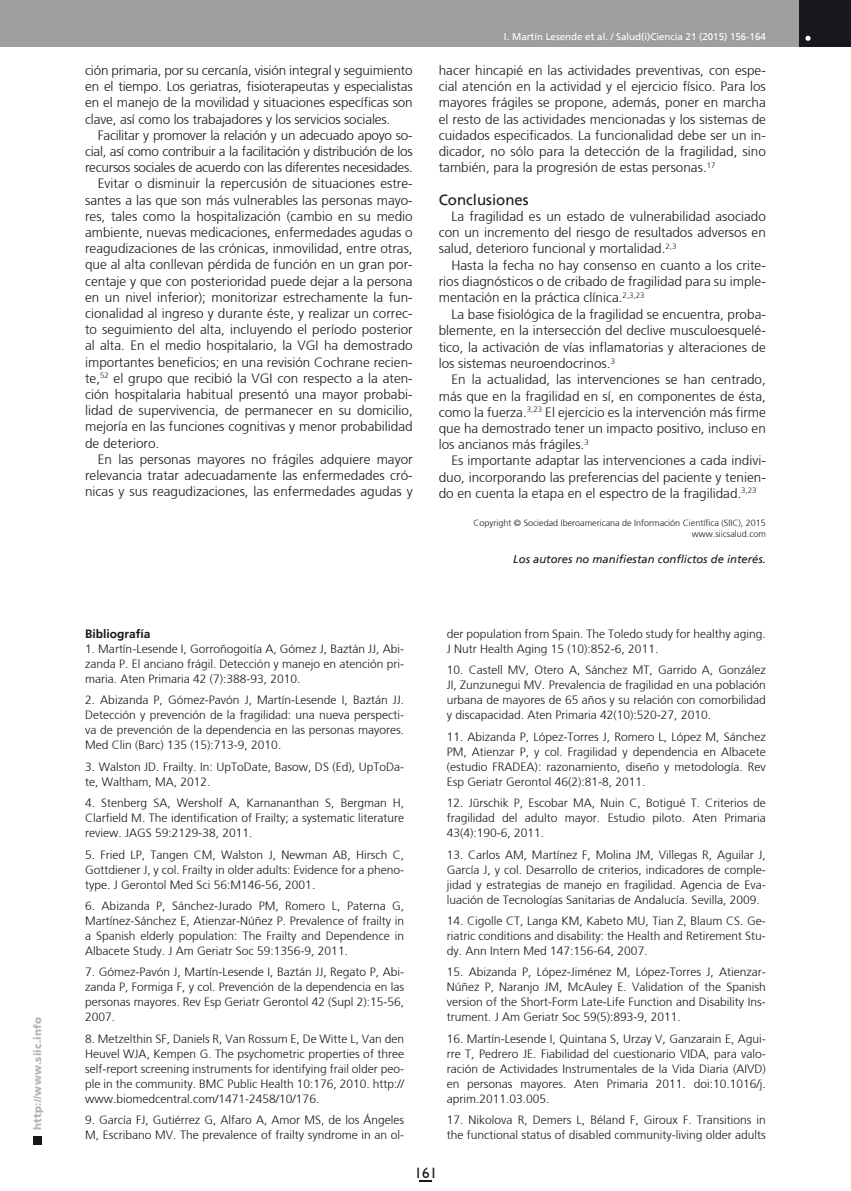
<style>
.page{position:relative;width:851px;height:1191px;background:#fff}
.page>*{position:absolute;margin:0;border:0;box-sizing:border-box;transform-origin:0 0}
.t1{font:15px "Frutiger";color:#1a171c}
.t2{font:15px "Humanist 521 BT";color:#1a171c}
.t3{font:300 13.5px/16.2px "Frutiger";color:#1a171c;text-align:justify}
.t4{font:300 13.5px "Frutiger";letter-spacing:-.02em;color:#1a171c}
.t5{font:300 12px/15px "Frutiger";color:#1a171c;text-align:justify}
.t6{font:700 12px "Frutiger";color:#1a171c}
.t7{font:italic 11.25px "Frutiger";color:#1a171c}
.t8{font:900 10.5px "Frutiger";letter-spacing:.015em;color:#b1b3b4}
.t9{font:9.75px "Frutiger";color:#fff}
.t10{font:300 9px/11.7px "Frutiger";color:#1a171c;text-align:right}
</style>
<div class="page">
<div style="left:33px;top:1135px;width:9px;height:9px;background:#1a171c"></div>
<div style="left:0;top:0;width:850px;height:47px;background:#9d9ea0"></div>
<div style="left:799px;top:0;width:51px;height:47px;background:#1a171c"></div>
<svg style="left:805px;top:36px;width:5px;height:5px"></svg>
<svg style="left:419px;top:1180px;width:13px;height:1px"></svg>
<p class="t8" style="left:31px;top:1129px;width:114px;rotate:-90deg">http://www.siic.info</p>
<p class="t3" style="left:85px;top:62px;width:329px">ción primaria, por su cercanía, visión integral y seguimiento en el tiempo. Los geriatras, fisioterapeutas y especialistas en el manejo de la movilidad y situaciones específicas son clave, así como los trabajadores y los servicios sociales.</p>
<p class="t4" style="left:98px;top:127px;width:316px">Facilitar y promover la relación y un adecuado apoyo so-</p>
<p class="t4" style="left:85px;top:144px;width:329px">cial, así como contribuir a la facilitación y distribución de los</p>
<p class="t4" style="left:85px;top:160px;width:329px">recursos sociales de acuerdo con las diferentes necesidades.</p>
<p class="t3" style="left:98px;top:175px;width:316px">Evitar o disminuir la repercusión de situaciones estre-</p>
<p class="t3" style="left:85px;top:192px;width:329px">santes a las que son más vulnerables las personas mayo-</p>
<p class="t3" style="left:85px;top:208px;width:329px">res, tales como la hospitalización (cambio en su medio</p>
<p class="t3" style="left:85px;top:224px;width:329px">ambiente, nuevas medicaciones, enfermedades agudas o</p>
<p class="t3" style="left:85px;top:240px;width:329px">reagudizaciones de las crónicas, inmovilidad, entre otras,</p>
<p class="t3" style="left:85px;top:256px;width:329px">que al alta conllevan pérdida de función en un gran por-</p>
<p class="t3" style="left:85px;top:273px;width:329px">centaje y que con posterioridad puede dejar a la persona</p>
<p class="t3" style="left:85px;top:289px;width:329px">en un nivel inferior); monitorizar estrechamente la fun-</p>
<p class="t3" style="left:85px;top:305px;width:329px">cionalidad al ingreso y durante éste, y realizar un correc-</p>
<p class="t3" style="left:85px;top:321px;width:329px">to seguimiento del alta, incluyendo el período posterior</p>
<p class="t3" style="left:85px;top:337px;width:329px">al alta. En el medio hospitalario, la VGI ha demostrado</p>
<p class="t3" style="left:85px;top:354px;width:329px">importantes beneficios; en una revisión Cochrane recien-</p>
<p class="t3" style="left:85px;top:370px;width:329px">te,<sup>52</sup> el grupo que recibió la VGI con respecto a la aten-</p>
<p class="t3" style="left:85px;top:386px;width:329px">ción hospitalaria habitual presentó una mayor probabi-</p>
<p class="t3" style="left:85px;top:402px;width:329px">lidad de supervivencia, de permanecer en su domicilio,</p>
<p class="t3" style="left:85px;top:418px;width:329px">mejoría en las funciones cognitivas y menor probabilidad</p>
<p class="t3" style="left:85px;top:435px;width:76px">de deterioro.</p>
<p class="t3" style="left:98px;top:451px;width:316px">En las personas mayores no frágiles adquiere mayor</p>
<p class="t3" style="left:85px;top:467px;width:329px">relevancia tratar adecuadamente las enfermedades cró-</p>
<p class="t3" style="left:85px;top:483px;width:329px">nicas y sus reagudizaciones, las enfermedades agudas y</p>
<p class="t9" style="left:504px;top:31px;width:263px">I. Martín Lesende et al. / Salud(i)Ciencia 21 (2015) 156-164</p>
<p class="t3" style="left:438px;top:62px;width:328px">hacer hincapié en las actividades preventivas, con espe&shy;cial atención en la actividad y el ejercicio físico. Para los mayores frágiles se propone, además, poner en marcha el resto de las actividades mencionadas y los sistemas de cuidados especificados. La funcionalidad debe ser un in&shy;dicador, no sólo para la detección de la fragilidad, sino también, para la progresión de estas personas.<sup>17</sup></p>
<p class="t1" style="left:438px;top:191px;width:91px">Conclusiones</p>
<p class="t3" style="left:438px;top:208px;width:328px;text-indent:13px">La fragilidad es un estado de vulnerabilidad asociado con un incremento del riesgo de resultados adversos en salud, deterioro funcional y mortalidad.<sup>2,3</sup></p>
<p class="t3" style="left:438px;top:257px;width:328px;text-indent:13px">Hasta la fecha no hay consenso en cuanto a los crite&shy;rios diagnósticos o de cribado de fragilidad para su imple&shy;mentación en la práctica clínica.<sup>2,3,23</sup></p>
<p class="t3" style="left:438px;top:306px;width:328px;text-indent:13px">La base fisiológica de la fragilidad se encuentra, proba&shy;blemente, en la intersección del declive musculoesquelé&shy;tico, la activación de vías inflamatorias y alteraciones de los sistemas neuroendocrinos.<sup>3</sup></p>
<p class="t3" style="left:438px;top:371px;width:328px;text-indent:13px">En la actualidad, las intervenciones se han centrado, más que en la fragilidad en sí, en componentes de ésta, como la fuerza.<sup>3,23</sup> El ejercicio es la intervención más firme que ha demostrado tener un impacto positivo, incluso en los ancianos más frágiles.<sup>3</sup></p>
<p class="t3" style="left:438px;top:452px;width:328px;text-indent:13px">Es importante adaptar las intervenciones a cada indivi&shy;duo, incorporando las preferencias del paciente y tenien&shy;do en cuenta la etapa en el espectro de la fragilidad.<sup>3,23</sup></p>
<p class="t10" style="left:473px;top:517px;width:294px">Copyright © Sociedad Iberoamericana de Información Científica (SIIC), 2015 www.siicsalud.com</p>
<p class="t7" style="left:513px;top:552px;width:254px">Los autores no manifiestan conflictos de interés.</p>
<p class="t6" style="left:85px;top:626px;width:67px">Bibliografía</p>
<p class="t5" style="left:85px;top:641px;width:320px">1. Martín-Lesende I, Gorroñogoitía A, Gómez J, Baztán JJ, Abi&shy;zanda P. El anciano frágil. Detección y manejo en atención pri&shy;maria. Aten Primaria 42 (7):388-93, 2010.</p>
<p class="t5" style="left:85px;top:692px;width:320px">2. Abizanda P, Gómez-Pavón J, Martín-Lesende I, Baztán JJ.<br>Detección y prevención de la fragilidad: una nueva perspecti&shy;va de prevención de la dependencia en las personas mayores.<br>Med Clin (Barc) 135 (15):713-9, 2010.</p>
<p class="t5" style="left:85px;top:759px;width:320px">3. Walston JD. Frailty. In: UpToDate, Basow, DS (Ed), UpToDa&shy;te, Waltham, MA, 2012.</p>
<p class="t5" style="left:85px;top:795px;width:320px">4. Stenberg SA, Wersholf A, Karnananthan S, Bergman H, Clarfield M. The identification of Frailty; a systematic literature review. JAGS 59:2129-38, 2011.</p>
<p class="t5" style="left:85px;top:847px;width:320px">5. Fried LP, Tangen CM, Walston J, Newman AB, Hirsch C, Gottdiener J, y col. Frailty in older adults: Evidence for a pheno&shy;type. J Gerontol Med Sci 56:M146-56, 2001.</p>
<p class="t5" style="left:85px;top:898px;width:320px">6. Abizanda P, Sánchez-Jurado PM, Romero L, Paterna G, Martínez-Sánchez E, Atienzar-Núñez P. Prevalence of frailty in a Spanish elderly population: The Frailty and Dependence in Albacete Study. J Am Geriatr Soc 59:1356-9, 2011.</p>
<p class="t5" style="left:85px;top:964px;width:320px">7. Gómez-Pavón J, Martín-Lesende I, Baztán JJ, Regato P, Abi&shy;zanda P, Formiga F, y col. Prevención de la dependencia en las personas mayores. Rev Esp Geriatr Gerontol 42 (Supl 2):15-56, 2007.</p>
<p class="t5" style="left:85px;top:1031px;width:320px">8. Metzelthin SF, Daniels R, Van Rossum E, De Witte L, Van den Heuvel WJA, Kempen G. The psychometric properties of three self-report screening instruments for identifying frail older peo&shy;ple in the community. BMC Public Health 10:176, 2010. http:// www.biomedcentral.com/1471-2458/10/176.</p>
<p class="t5" style="left:85px;top:1112px;width:320px">9. García FJ, Gutiérrez G, Alfaro A, Amor MS, de los Ángeles<br>M, Escribano MV. The prevalence of frailty syndrome in an ol-</p>
<p class="t5" style="left:446px;top:626px;width:320px">der population from Spain. The Toledo study for healthy aging.<br>J Nutr Health Aging 15 (10):852-6, 2011.</p>
<p class="t5" style="left:446px;top:662px;width:320px">10. Castell MV, Otero A, Sánchez MT, Garrido A, González JI, Zunzunegui MV. Prevalencia de fragilidad en una población urbana de mayores de 65 años y su relación con comorbilidad y discapacidad. Aten Primaria 42(10):520-27, 2010.</p>
<p class="t5" style="left:446px;top:729px;width:320px">11. Abizanda P, López-Torres J, Romero L, López M, Sánchez PM, Atienzar P, y col. Fragilidad y dependencia en Albacete (estudio FRADEA): razonamiento, diseño y metodología. Rev Esp Geriatr Gerontol 46(2):81-8, 2011.</p>
<p class="t5" style="left:446px;top:795px;width:320px">12. Jürschik P, Escobar MA, Nuin C, Botigué T. Criterios de fragilidad del adulto mayor. Estudio piloto. Aten Primaria 43(4):190-6, 2011.</p>
<p class="t5" style="left:446px;top:847px;width:320px">13. Carlos AM, Martínez F, Molina JM, Villegas R, Aguilar J, García J, y col. Desarrollo de criterios, indicadores de comple&shy;jidad y estrategias de manejo en fragilidad. Agencia de Eva&shy;luación de Tecnologías Sanitarias de Andalucía. Sevilla, 2009.</p>
<p class="t5" style="left:446px;top:913px;width:320px">14. Cigolle CT, Langa KM, Kabeto MU, Tian Z, Blaum CS. Ge&shy;riatric conditions and disability: the Health and Retirement Stu&shy;dy. Ann Intern Med 147:156-64, 2007.</p>
<p class="t5" style="left:446px;top:964px;width:320px">15. Abizanda P, López-Jiménez M, López-Torres J, Atienzar-Núñez P, Naranjo JM, McAuley E. Validation of the Spanish version of the Short-Form Late-Life Function and Disability Ins&shy;trument. J Am Geriatr Soc 59(5):893-9, 2011.</p>
<p class="t5" style="left:446px;top:1031px;width:320px">16. Martín-Lesende I, Quintana S, Urzay V, Ganzarain E, Agui&shy;rre T, Pedrero JE. Fiabilidad del cuestionario VIDA, para valo&shy;ración de Actividades Instrumentales de la Vida Diaria (AIVD) en personas mayores. Aten Primaria 2011. doi:10.1016/j. aprim.2011.03.005.</p>
<p class="t5" style="left:446px;top:1112px;width:320px">17. Nikolova R, Demers L, Béland F, Giroux F. Transitions in the functional status of disabled community-living older adults</p>
<p class="t2" style="left:414px;top:1163px;width:24px">161</p>
</div>
